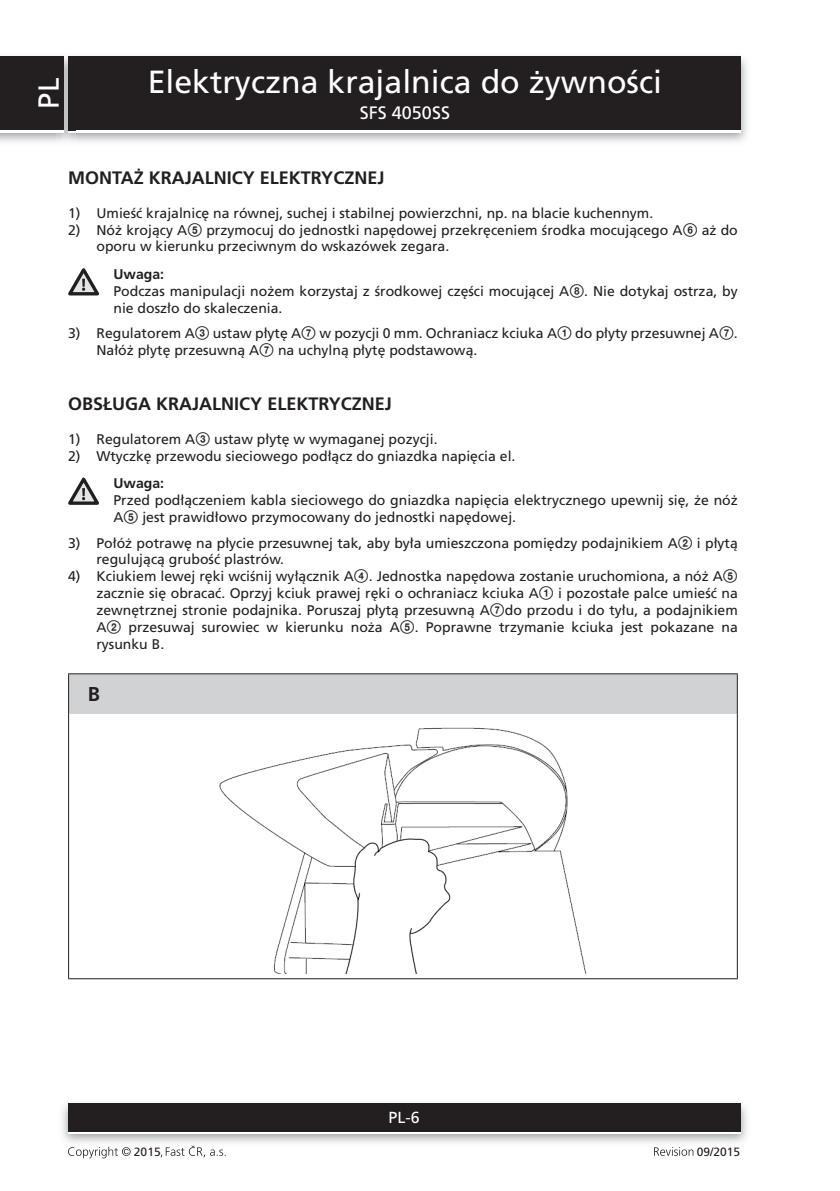
<style>
.page{position:relative;width:840px;height:1191px;background:#fff}
.page>*{position:absolute;margin:0;border:0;box-sizing:border-box;transform-origin:0 0}
.t1{font:32px "Frutiger CE";color:#fff}
.t2{font:29px "Frutiger CE";color:#fff}
.text_7{font:700 20px "Frutiger CE";color:#231f20}
.titulek_9{font:700 18px "Frutiger CE";color:#231f20}
.t3{font:18px "Frutiger CE";color:#fff}
.t4{font:16px "Frutiger CE";color:#fff}
.odrazka_5mm{font:14px/16.8px "Frutiger CE";color:#231f20}
.text_7-2{font:14px/16.8px "Frutiger CE";color:#231f20}
.Normální{font:700 14px "Frutiger CE";color:#231f20}
.t5{font:12px "Frutiger CE";color:#231f20}
.s1{font-family:"Zz 3"}
</style>
<div class="page">
<img style="left:0;top:56px;width:747px;height:86px">
<div style="left:68px;top:59px;width:672px;height:74px;background:#fff"></div>
<div style="left:68px;top:57px;width:672px;height:73px;background:#231f20"></div>
<img style="left:62px;top:1103px;width:685px;height:40px">
<div style="left:68px;top:1106px;width:672px;height:28px;background:linear-gradient(to right,#fff,#fff)"></div>
<div style="left:68px;top:1103px;width:672px;height:28px;background:#231f20"></div>
<img style="left:57px;top:56px;width:18px;height:86px">
<img style="left:68px;top:130px;width:7px;height:3px">
<svg style="left:68px;top:57px;width:7px;height:2px"></svg>
<img style="left:68px;top:59px;width:7px;height:71px">
<div style="left:0;top:59px;width:64px;height:74px;background:#fff"></div>
<div style="left:0;top:57px;width:64px;height:73px;background:#231f20"></div>
<svg style="left:68px;top:1146px;width:62px;height:12px"></svg>
<svg style="left:161px;top:1145px;width:64px;height:12px"></svg>
<svg style="left:654px;top:1147px;width:39px;height:8px"></svg>
<svg style="left:68px;top:268px;width:31px;height:27px"></svg>
<svg style="left:68px;top:477px;width:31px;height:28px"></svg>
<div style="left:69px;top:674px;width:668px;height:39px;background:#d1d2d4"></div>
<hr style="left:68px;top:673px;width:669px;height:1px;background:#231f20">
<hr style="left:68px;top:674px;width:1px;height:39px;background:#231f20">
<hr style="left:736px;top:674px;width:1px;height:39px;background:#231f20">
<hr style="left:68px;top:713px;width:1px;height:265px;background:#231f20">
<hr style="left:736px;top:713px;width:1px;height:265px;background:#231f20">
<hr style="left:68px;top:978px;width:669px;height:1px;background:#231f20">
<img style="left:219px;top:727px;width:368px;height:246px">
<h2 class="t2" style="left:32px;top:109px;width:32px;rotate:-90deg">PL</h2>
<h1 class="t1" style="left:148px;top:64px;width:515px">Elektryczna krajalnica do żywności</h1>
<p class="t3" style="left:359px;top:102px;width:92px">SFS 4050SS</p>
<p class="titulek_9" style="left:68px;top:168px;width:317px">MONTAŻ KRAJALNICY ELEKTRYCZNEJ</p>
<p class="odrazka_5mm" style="left:68px;top:204px;width:586px">1) Umieść krajalnicę na równej, suchej i stabilnej powierzchni, np. na blacie kuchennym.</p>
<p class="odrazka_5mm" style="left:96px;top:221px;width:642px;text-indent:-28px">2) Nóż krojący A<span class="s1">5</span> przymocuj do jednostki napędowej przekręceniem środka mocującego A<span class="s1">6</span> aż do oporu w kierunku przeciwnym do wskazówek zegara.</p>
<p class="Normální" style="left:113px;top:266px;width:52px">Uwaga:</p>
<p class="text_7-2" style="left:113px;top:283px;width:625px">Podczas manipulacji nożem korzystaj z środkowej części mocującej A<span class="s1">8</span>. Nie dotykaj ostrza, by nie doszło do skaleczenia.</p>
<p class="odrazka_5mm" style="left:96px;top:325px;width:642px;text-indent:-28px">3) Regulatorem A<span class="s1">3</span> ustaw płytę A<span class="s1">7</span> w pozycji 0 mm. Ochraniacz kciuka A<span class="s1">1</span> do płyty przesuwnej A<span class="s1">7</span>.<br>Nałóż płytę przesuwną A<span class="s1">7</span> na uchylną płytę podstawową.</p>
<p class="titulek_9" style="left:68px;top:394px;width:325px">OBSŁUGA KRAJALNICY ELEKTRYCZNEJ</p>
<p class="odrazka_5mm" style="left:68px;top:431px;width:371px">1) Regulatorem A<span class="s1">3</span> ustaw płytę w wymaganej pozycji.</p>
<p class="odrazka_5mm" style="left:68px;top:447px;width:448px">2) Wtyczkę przewodu sieciowego podłącz do gniazdka napięcia el.</p>
<p class="Normální" style="left:113px;top:475px;width:52px">Uwaga:</p>
<p class="odrazka_5mm" style="left:113px;top:492px;width:625px">Przed podłączeniem kabla sieciowego do gniazdka napięcia elektrycznego upewnij się, że nóż<br>A<span class="s1">5</span> jest prawidłowo przymocowany do jednostki napędowej.</p>
<p class="odrazka_5mm" style="left:96px;top:534px;width:642px;text-indent:-28px">3) Połóż potrawę na płycie przesuwnej tak, aby była umieszczona pomiędzy podajnikiem A<span class="s1">2</span> i płytą regulującą grubość plastrów.</p>
<p class="odrazka_5mm" style="left:96px;top:568px;width:642px;text-align:justify;text-indent:-28px">4) Kciukiem lewej ręki wciśnij wyłącznik A<span class="s1">4</span>. Jednostka napędowa zostanie uruchomiona, a nóż A<span class="s1">5 </span>zacznie się obracać. Oprzyj kciuk prawej ręki o ochraniacz kciuka A<span class="s1">1</span> i pozostałe palce umieść na zewnętrznej stronie podajnika. Poruszaj płytą przesuwną A<span class="s1">7</span>do przodu i do tyłu, a podajnikiem A<span class="s1">2</span> przesuwaj surowiec w kierunku noża A<span class="s1">5</span>. Poprawne trzymanie kciuka jest pokazane na rysunku B.</p>
<p class="text_7" style="left:88px;top:683px;width:14px">B</p>
<p class="t4" style="left:388px;top:1108px;width:33px">PL-6</p>
<p class="t5" style="left:134px;top:1144px;width:28px">2015</p>
<p class="t5" style="left:696px;top:1144px;width:45px">09/2015</p>
</div>
